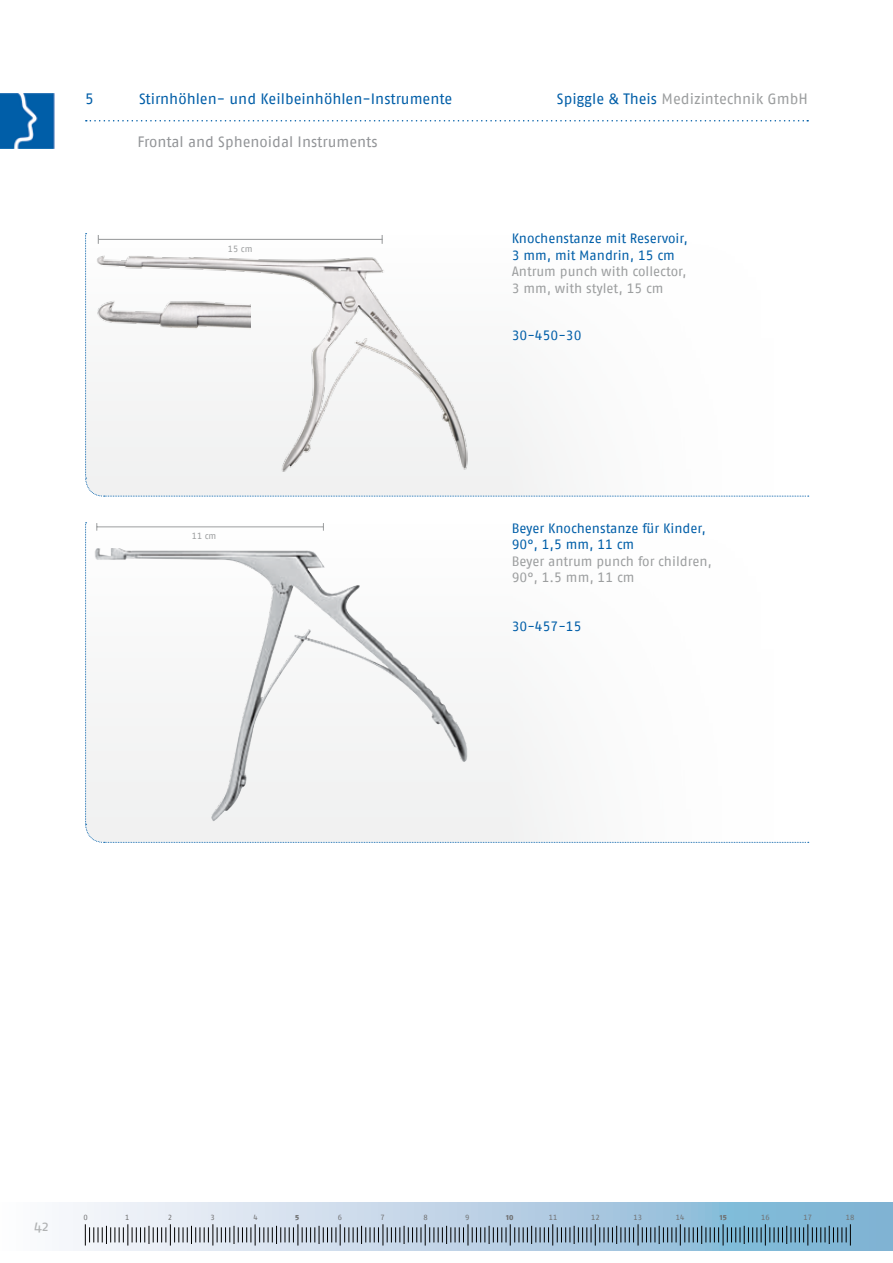
<style>
.page{position:relative;width:893px;height:1263px;background:#fff}
.page>*{position:absolute;margin:0;border:0;box-sizing:border-box;transform-origin:0 0}
.t1{font:15px "Fago No Regular Tf";color:#005ea8}
.t2{font:15px "Fago No Regular Tf";color:#9c9e9f}
.t3{font:15px "Fago No Regular Tf";color:#939598}
.t4{font:15px "Fago No";color:#b1b3b4}
.t5{font:13.5px/16.5px "Fago No Regular Tf";color:#005ea8}
.t6{font:13.5px/16.5px "Fago No Regular Tf";color:#9c9e9f}
.t7{font:9px "Fago No Regular Tf";color:#9c9e9f}
.t8{font:7.5px "Fago No Regular Tf";color:#707172}
.t9{font:7.5px "Fago No Exb Lf";color:#707172}
.s1{color:#005ea8}
</style>
<div class="page">
<div style="left:0;top:1203px;width:893px;height:48px;background:linear-gradient(to right,#fffbfd,#76aed1)"></div>
<svg style="left:85px;top:1224px;width:766px;height:21px"></svg>
<img style="left:0;top:94px;width:55px;height:54px">
<svg style="left:86px;top:120px;width:722px;height:2px"></svg>
<svg style="left:85px;top:522px;width:724px;height:321px"></svg>
<img style="left:94px;top:548px;width:377px;height:275px">
<svg style="left:85px;top:233px;width:724px;height:264px"></svg>
<img style="left:91px;top:298px;width:159px;height:40px">
<p class="t1" style="left:85px;top:90px;width:10px">5</p>
<p class="t1" style="left:139px;top:90px;width:315px">Stirnhöhlen- und Keilbeinhöhlen-Instrumente</p>
<p class="t3" style="left:137px;top:133px;width:242px">Frontal and Sphenoidal Instruments</p>
<p class="t7" style="left:228px;top:243px;width:26px">15 cm</p>
<p class="t2" style="left:557px;top:90px;width:252px"><span class="s1">Spiggle &amp; Theis</span> Medizintechnik GmbH</p>
<p class="t5" style="left:512px;top:230px;width:178px">Knochenstanze mit Reservoir,<br>3 mm, mit Mandrin, 15 cm</p>
<p class="t6" style="left:512px;top:263px;width:176px">Antrum punch with collector,<br>3 mm, with stylet, 15 cm</p>
<p class="t5" style="left:512px;top:327px;width:71px">30-450-30</p>
<p class="t7" style="left:192px;top:531px;width:26px">11 cm</p>
<p class="t5" style="left:512px;top:519px;width:196px">Beyer Knochenstanze für Kinder,<br>90°, 1,5 mm, 11 cm</p>
<p class="t6" style="left:512px;top:552px;width:202px">Beyer antrum punch for children,<br>90°, 1.5 mm, 11 cm</p>
<p class="t5" style="left:512px;top:618px;width:71px">30-457-15</p>
<p class="t4" style="left:34px;top:1217px;width:16px">42</p>
<p class="t8" style="left:83px;top:1213px;width:6px">0</p>
<p class="t8" style="left:125px;top:1213px;width:6px">1</p>
<p class="t8" style="left:168px;top:1213px;width:6px">2</p>
<p class="t8" style="left:211px;top:1213px;width:6px">3</p>
<p class="t8" style="left:253px;top:1213px;width:6px">4</p>
<p class="t9" style="left:295px;top:1213px;width:6px">5</p>
<p class="t8" style="left:338px;top:1213px;width:6px">6</p>
<p class="t8" style="left:381px;top:1213px;width:6px">7</p>
<p class="t8" style="left:423px;top:1213px;width:6px">8</p>
<p class="t8" style="left:465px;top:1213px;width:6px">9</p>
<p class="t9" style="left:506px;top:1213px;width:9px">10</p>
<p class="t8" style="left:549px;top:1213px;width:10px">11</p>
<p class="t8" style="left:591px;top:1213px;width:10px">12</p>
<p class="t8" style="left:633px;top:1213px;width:10px">13</p>
<p class="t8" style="left:676px;top:1213px;width:10px">14</p>
<p class="t9" style="left:720px;top:1213px;width:8px">15</p>
<p class="t8" style="left:761px;top:1213px;width:10px">16</p>
<p class="t8" style="left:803px;top:1213px;width:10px">17</p>
<p class="t8" style="left:846px;top:1213px;width:10px">18</p>
</div>
